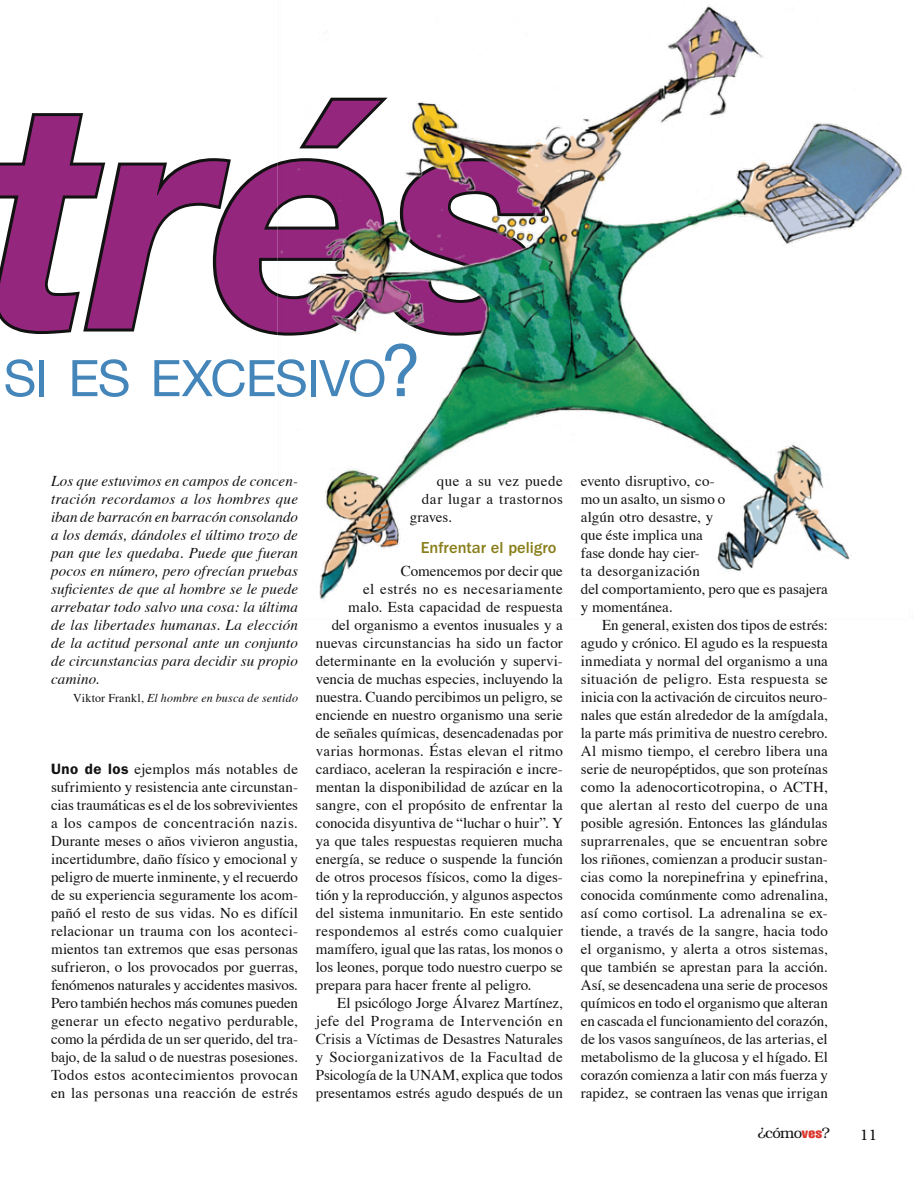
<style>
.page{position:relative;width:915px;height:1191px;background:#fff}
.page>*{position:absolute;margin:0;border:0;box-sizing:border-box;transform-origin:0 0}
.t1{font:italic 700 315px "Helvetica Neue";color:#94277d}
.t2{font:50.4px "Helvetica Neue";letter-spacing:-.02em;color:#4586ba}
.t3{font:500 16.5px "ITC Franklin Gothic Std";color:#897e1a}
.t4{font:15px/18px "Times";letter-spacing:.005em;color:#121212;text-align:justify}
.t5{font:italic 15px/18px "Times";letter-spacing:.005em;color:#121212;text-align:justify}
.t6{font:15px "Times";letter-spacing:.03em;color:#121212}
.t7{font:15px "Times";letter-spacing:-.015em;color:#121212}
.t8{font:15px "Times";letter-spacing:.025em;color:#121212}
.t9{font:15px "Times";letter-spacing:.035em;color:#121212}
.t10{font:300 15px "Bookman Std";color:#121212}
.t11{font:300 15px "Bookman";color:#121212;scale:.95 1}
.t12{font:italic 12px "Times";letter-spacing:.015em;color:#121212}
.s1{font-size:72px}
.s2{font-style:normal}
.s3{font-family:"ITC Franklin Gothic Std";font-weight:600}
.s4{font-family:"Helvetica";font-weight:400;font-stretch:extra-condensed;font-size:12.9px;color:#da352c}
</style>
<div class="page">
<svg style="left:0;top:113px;width:210px;height:221px"></svg>
<svg style="left:210px;top:158px;width:67px;height:177px"></svg>
<img style="left:277px;top:5px;width:625px;height:596px">
<h1 class="t1" style="left:-18px;top:21px;width:572px">trés</h1>
<h2 class="t2" style="left:4px;top:348px;width:419px">SI ES EXCESIVO<span class="s1">?</span></h2>
<p class="t5" style="left:51px;top:471px;width:248px">Los que estuvimos en campos de concen&shy;tración recordamos a los hombres que iban de barracón en barracón consolando a los demás, dándoles el último trozo de pan que les quedaba. Puede que fueran pocos en número, pero ofrecían pruebas suficientes de que al hombre se le puede arrebatar todo salvo una cosa: la última de las libertades humanas. La elección de la actitud personal ante un conjunto de circunstancias para decidir su propio camino.</p>
<p class="t12" style="left:73px;top:687px;width:226px"><span class="s2">Viktor Frankl,</span> El hombre en busca de sentido</p>
<p class="t4" style="left:51px;top:759px;width:248px"><span class="s3">Uno de los</span> ejemplos más notables de sufrimiento y resistencia ante circunstan&shy;cias traumáticas es el de los sobrevivientes a los campos de concentración nazis.<br>Durante meses o años vivieron angustia, incertidumbre, daño físico y emocional y peligro de muerte inminente, y el recuerdo de su experiencia seguramente los acom&shy;pañó el resto de sus vidas. No es difícil relacionar un trauma con los aconteci&shy;mientos tan extremos que esas personas sufrieron, o los provocados por guerras, fenómenos naturales y accidentes masivos.<br>Pero también hechos más comunes pueden generar un efecto negativo perdurable, como la pérdida de un ser querido, del tra&shy;bajo, de la salud o de nuestras posesiones.<br>Todos estos acontecimientos provocan en las personas una reacción de estrés</p>
<p class="t6" style="left:436px;top:467px;width:128px">que a su vez puede</p>
<p class="t6" style="left:421px;top:485px;width:143px">dar lugar a trastornos</p>
<p class="t4" style="left:409px;top:507px;width:44px">graves.</p>
<p class="t3" style="left:420px;top:538px;width:137px">Enfrentar el peligro</p>
<p class="t4" style="left:400px;top:561px;width:164px">Comencemos por decir que</p>
<p class="t6" style="left:363px;top:575px;width:201px">el estrés no es necesariamente</p>
<p class="t4" style="left:348px;top:597px;width:216px">malo. Esta capacidad de respuesta</p>
<p class="t4" style="left:331px;top:615px;width:233px">del organismo a eventos inusuales y a</p>
<p class="t4" style="left:316px;top:633px;width:248px">nuevas circunstancias ha sido un factor</p>
<p class="t4" style="left:316px;top:651px;width:248px">determinante en la evolución y supervi-</p>
<p class="t4" style="left:316px;top:669px;width:248px">vencia de muchas especies, incluyendo la</p>
<p class="t4" style="left:316px;top:687px;width:248px">nuestra. Cuando percibimos un peligro, se</p>
<p class="t4" style="left:316px;top:705px;width:248px">enciende en nuestro organismo una serie</p>
<p class="t4" style="left:316px;top:723px;width:248px">de señales químicas, desencadenadas por</p>
<p class="t4" style="left:316px;top:741px;width:248px">varias hormonas. Éstas elevan el ritmo</p>
<p class="t4" style="left:316px;top:759px;width:248px">cardiaco, aceleran la respiración e incre-</p>
<p class="t4" style="left:316px;top:777px;width:248px">mentan la disponibilidad de azúcar en la</p>
<p class="t4" style="left:316px;top:795px;width:248px">sangre, con el propósito de enfrentar la</p>
<p class="t4" style="left:316px;top:813px;width:248px">conocida disyuntiva de “luchar o huir”. Y</p>
<p class="t4" style="left:316px;top:831px;width:248px">ya que tales respuestas requieren mucha</p>
<p class="t4" style="left:316px;top:849px;width:248px">energía, se reduce o suspende la función</p>
<p class="t4" style="left:316px;top:867px;width:248px">de otros procesos físicos, como la diges-</p>
<p class="t4" style="left:316px;top:885px;width:248px">tión y la reproducción, y algunos aspectos</p>
<p class="t4" style="left:316px;top:903px;width:248px">del sistema inmunitario. En este sentido</p>
<p class="t8" style="left:316px;top:917px;width:248px">respondemos al estrés como cualquier</p>
<p class="t4" style="left:316px;top:939px;width:248px">mamífero, igual que las ratas, los monos o</p>
<p class="t4" style="left:316px;top:957px;width:248px">los leones, porque todo nuestro cuerpo se</p>
<p class="t4" style="left:316px;top:975px;width:217px">prepara para hacer frente al peligro.</p>
<p class="t4" style="left:337px;top:993px;width:227px">El psicólogo Jorge Álvarez Martínez,</p>
<p class="t9" style="left:316px;top:1007px;width:248px">jefe del Programa de Intervención en</p>
<p class="t4" style="left:316px;top:1029px;width:248px">Crisis a Víctimas de Desastres Naturales</p>
<p class="t6" style="left:316px;top:1043px;width:248px">y Sociorganizativos de la Facultad de</p>
<p class="t7" style="left:316px;top:1061px;width:248px">Psicología de la UNAM, explica que todos</p>
<p class="t4" style="left:316px;top:1083px;width:248px">presentamos estrés agudo después de un</p>
<p class="t4" style="left:580px;top:471px;width:248px;text-align:left">evento disruptivo, co-<br>mo un asalto, un sismo o<br>algún otro desastre, y<br>que éste implica una<br>fase donde hay cier-<br>ta desorganización<br>del comportamiento, pero que es pasajera y momentánea.</p>
<p class="t4" style="left:580px;top:615px;width:248px;text-indent:21px">En general, existen dos tipos de estrés: agudo y crónico. El agudo es la respuesta inmediata y normal del organismo a una situación de peligro. Esta respuesta se inicia con la activación de circuitos neuro&shy;nales que están alrededor de la amígdala, la parte más primitiva de nuestro cerebro.<br>Al mismo tiempo, el cerebro libera una serie de neuropéptidos, que son proteínas como la adenocorticotropina, o ACTH, que alertan al resto del cuerpo de una posible agresión. Entonces las glándulas suprarrenales, que se encuentran sobre los riñones, comienzan a producir sustan&shy;cias como la norepinefrina y epinefrina, conocida comúnmente como adrenalina, así como cortisol. La adrenalina se ex&shy;tiende, a través de la sangre, hacia todo el organismo, y alerta a otros sistemas, que también se aprestan para la acción.<br>Así, se desencadena una serie de procesos químicos en todo el organismo que alteran en cascada el funcionamiento del corazón, de los vasos sanguíneos, de las arterias, el metabolismo de la glucosa y el hígado. El corazón comienza a latir con más fuerza y rapidez, se contraen las venas que irrigan</p>
<p class="t10" style="left:757px;top:1124px;width:74px">¿cómo<span class="s4">ves</span>?</p>
<p class="t11" style="left:859px;top:1125px;width:20px">11</p>
</div>
